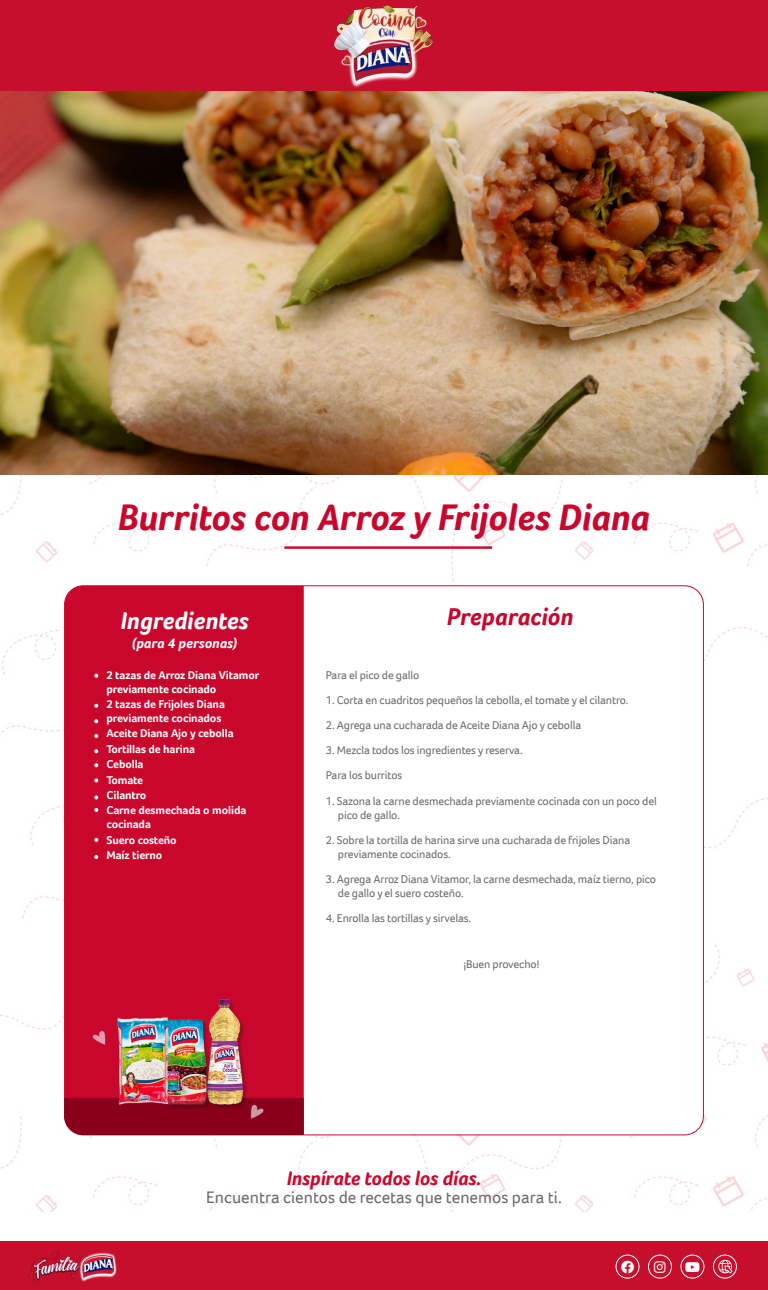
<style>
.page{position:relative;width:768px;height:1290px;background:#fff}
.page>*{position:absolute;margin:0;border:0;box-sizing:border-box;transform-origin:0 0}
.t1{font:italic 700 38px "Foco W06";color:#c9072d}
.t2{font:italic 700 24.96px "Foco W06";color:#fff}
.t3{font:italic 700 24.96px "Foco W06";color:#c9072d}
.t4{font:italic 700 20.16px "Foco";letter-spacing:-.005em;color:#ce072d}
.t5{font:17.12px "Foco W06";color:#6c6c6c}
.t6{font:italic 700 14.48px "Foco W06";color:#fff}
.t7{font:11.6px/14px "Foco W06";letter-spacing:-.01em;color:#6c6c6c}
.t8{font:700 11.6px/15.3px "Foco W06";letter-spacing:-.01em;color:#fff}
</style>
<div class="page">
<img style="left:0;top:474px;width:768px;height:737px">
<img style="left:0;top:91px;width:768px;height:383px">
<div style="left:0;top:0;width:768px;height:91px;background:#c80e2d"></div>
<img style="left:334px;top:5px;width:99px;height:83px">
<div style="left:0;top:1241px;width:768px;height:49px;background:#c80e2d"></div>
<img style="left:28px;top:1251px;width:89px;height:32px">
<svg style="left:718px;top:1259px;width:15px;height:14px"></svg>
<div style="left:616px;top:1254px;width:23px;height:24px;border:1px solid #fff;border-radius:50%"></div>
<div style="left:648px;top:1254px;width:24px;height:24px;border:1px solid #fff;border-radius:50%"></div>
<div style="left:681px;top:1254px;width:23px;height:24px;border:1px solid #fff;border-radius:50%"></div>
<div style="left:713px;top:1254px;width:24px;height:24px;border:1px solid #fff;border-radius:50%"></div>
<hr style="left:284px;top:546px;width:208px;height:3px;background:#c9072d">
<div style="left:65px;top:586px;width:638px;height:549px;background:#fff;border-radius:19px"></div>
<div style="left:65px;top:586px;width:239px;height:511px;background:#c9072d"></div>
<svg style="left:64px;top:1097px;width:240px;height:38px;background:#900c26"></svg>
<svg style="left:94px;top:673px;width:4px;height:4px"></svg>
<svg style="left:94px;top:749px;width:4px;height:4px"></svg>
<svg style="left:94px;top:763px;width:4px;height:4px"></svg>
<svg style="left:94px;top:778px;width:4px;height:4px"></svg>
<svg style="left:94px;top:795px;width:4px;height:4px"></svg>
<svg style="left:94px;top:808px;width:4px;height:4px"></svg>
<svg style="left:94px;top:838px;width:4px;height:4px"></svg>
<svg style="left:94px;top:855px;width:4px;height:4px"></svg>
<svg style="left:94px;top:719px;width:4px;height:4px"></svg>
<svg style="left:94px;top:704px;width:4px;height:4px"></svg>
<svg style="left:94px;top:734px;width:4px;height:4px"></svg>
<img style="left:85px;top:967px;width:200px;height:200px">
<h1 class="t1" style="left:118px;top:494px;width:534px">Burritos con Arroz y Frijoles Diana</h1>
<h2 class="t2" style="left:121px;top:605px;width:130px">Ingredientes</h2>
<h2 class="t3" style="left:447px;top:601px;width:128px">Preparación</h2>
<p class="t6" style="left:131px;top:635px;width:108px">(para 4 personas)</p>
<p class="t8" style="left:107px;top:668px;width:154px;line-height:14px">2 tazas de Arroz Diana Vitamor previamente cocinado</p>
<p class="t8" style="left:107px;top:697px;width:120px;line-height:14px">2 tazas de Frijoles Diana previamente cocinados</p>
<p class="t8" style="left:107px;top:726px;width:141px">Aceite Diana Ajo y cebolla<br>Tortillas de harina<br>Cebolla<br>Tomate<br>Cilantro<br>Carne desmechada o molida</p>
<p class="t8" style="left:107px;top:816px;width:72px">cocinada<br>Suero costeño<br>Maíz tierno</p>
<p class="t7" style="left:326px;top:667px;width:95px">Para el pico de gallo</p>
<p class="t7" style="left:326px;top:692px;width:304px">1. Corta en cuadritos pequeños la cebolla, el tomate y el cilantro.</p>
<p class="t7" style="left:326px;top:718px;width:257px">2. Agrega una cucharada de Aceite Diana Ajo y cebolla</p>
<p class="t7" style="left:326px;top:737px;width:198px;line-height:25.2px">3. Mezcla todos los ingredientes y reserva.<br>Para los burritos</p>
<p class="t7" style="left:338px;top:793px;width:320px;text-indent:-12px">1. Sazona la carne desmechada previamente cocinada con un poco del pico de gallo.</p>
<p class="t7" style="left:338px;top:832px;width:294px;text-indent:-12px">2. Sobre la tortilla de harina sirve una cucharada de frijoles Diana previamente cocinados.</p>
<p class="t7" style="left:338px;top:872px;width:320px;text-indent:-12px">3. Agrega Arroz Diana Vitamor, la carne desmechada, maíz tierno, pico de gallo y el suero costeño.</p>
<p class="t7" style="left:326px;top:911px;width:147px">4. Enrolla las tortillas y sirvelas.</p>
<p class="t7" style="left:464px;top:957px;width:77px">¡Buen provecho!</p>
<h3 class="t4" style="left:287px;top:1165px;width:196px">Inspírate todos los días.</h3>
<h3 class="t5" style="left:206px;top:1187px;width:357px">Encuentra cientos de recetas que tenemos para ti.</h3>
</div>
